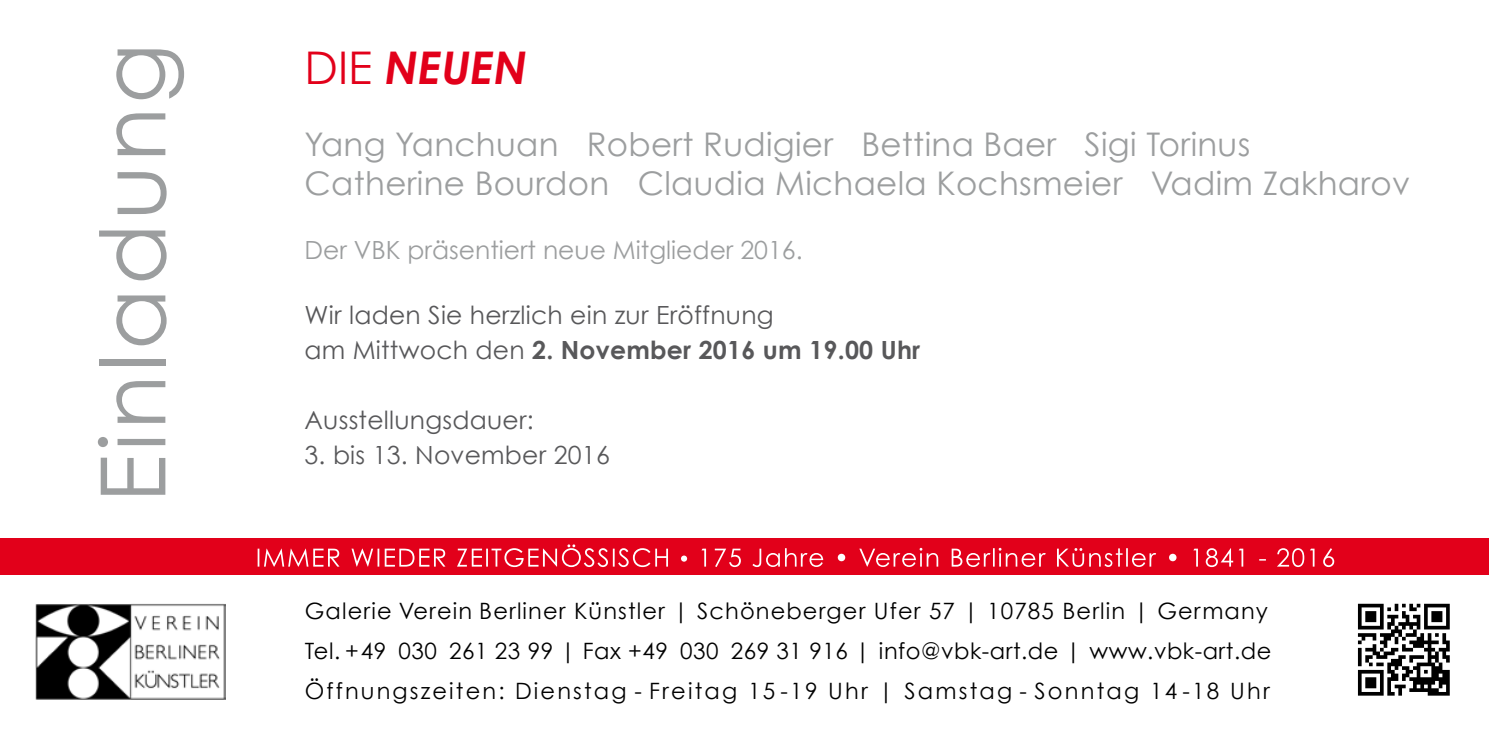
<style>
.page{position:relative;width:1489px;height:745px;background:#fff}
.page>*{position:absolute;margin:0;border:0;box-sizing:border-box;transform-origin:0 0}
.t1{font:90px "Century Gothic";letter-spacing:.035em;color:#9c9e9f}
.t2{font:italic 700 45px "Century Gothic";color:#e2001a}
.t3{font:32.5px/39px "Century Gothic";letter-spacing:.01em;color:#9c9e9f}
.t4{font:25px/35px "Century Gothic";letter-spacing:.01em;color:#58585a}
.t5{font:25px "Century Gothic";color:#9c9e9f}
.t6{font:22.5px/40px "Century Gothic";letter-spacing:.05em;color:#000}
.s1{font-weight:400;font-style:normal}
.s2{font-weight:700}
</style>
<div class="page">
<svg style="left:1357px;top:603px;width:92px;height:92px"></svg>
<div style="left:0;top:538px;width:1488px;height:36px;background:#e2001a"></div>
<svg style="left:257px;top:544px;width:1077px;height:22px"></svg>
<img style="left:35px;top:603px;width:191px;height:95px">
<h1 class="t1" style="left:78px;top:502px;width:461px;rotate:-90deg">Einladung</h1>
<h2 class="t2" style="left:304px;top:39px;width:224px"><span class="s1">DIE</span> NEUEN</h2>
<h3 class="t3" style="left:304px;top:125px;width:1107px">Yang Yanchuan Robert Rudigier Bettina Baer Sigi Torinus<br>Catherine Bourdon Claudia Michaela Kochsmeier Vadim Zakharov</h3>
<p class="t5" style="left:304px;top:234px;width:499px">Der VBK präsentiert neue Mitglieder 2016.</p>
<p class="t4" style="left:304px;top:296px;width:617px">Wir laden Sie herzlich ein zur Eröffnung<br>am Mittwoch den <span class="s2">2. November 2016 um 19.00 Uhr</span></p>
<p class="t4" style="left:304px;top:401px;width:231px">Ausstellungsdauer:</p>
<p class="t4" style="left:304px;top:436px;width:307px">3. bis 13. November 2016</p>
<p class="t6" style="left:305px;top:590px;width:967px">Galerie Verein Berliner Künstler | Schöneberger Ufer 57 | 10785 Berlin | Germany<br>Tel. +49 030 261 23 99 | Fax +49 030 269 31 916 | info@vbk-art.de | www.vbk-art.de<br>Öffnungszeiten: Dienstag - Freitag 15 -19 Uhr | Samstag - Sonntag 14 -18 Uhr</p>
</div>
